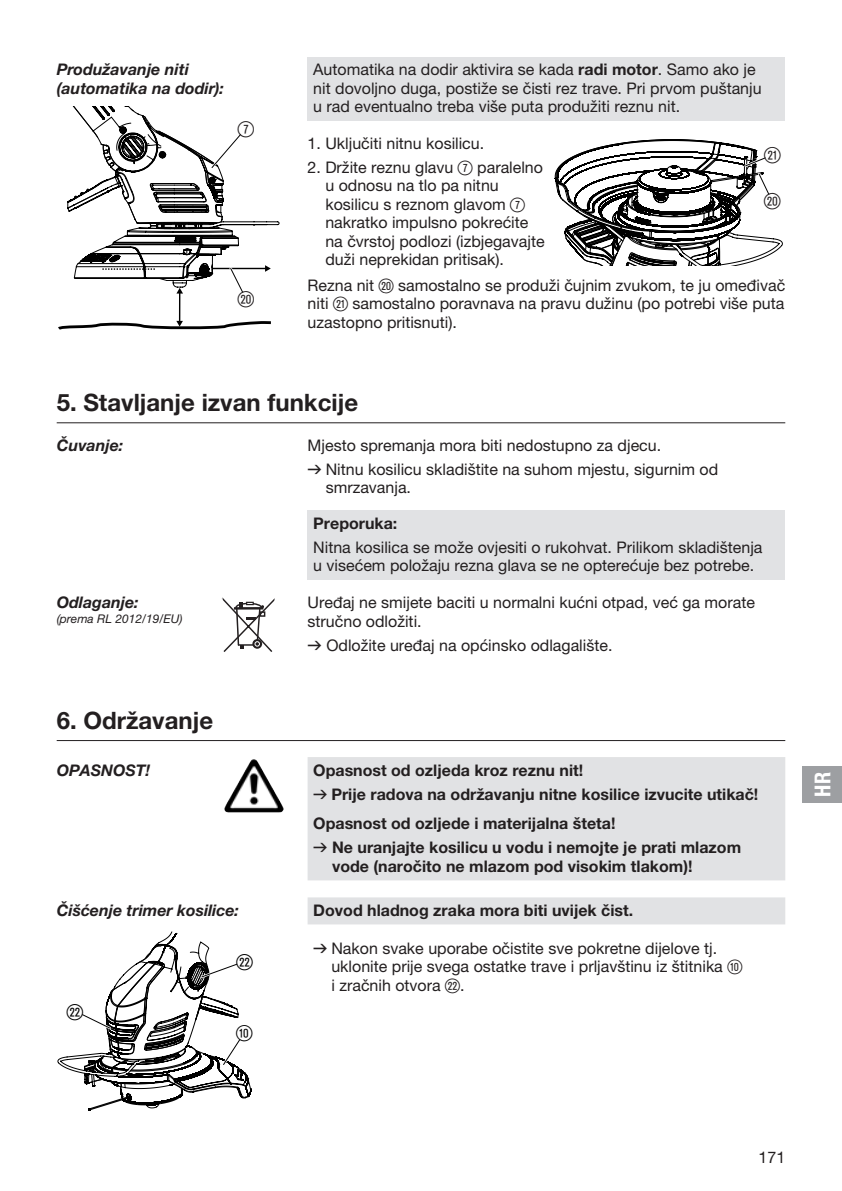
<style>
.page{position:relative;width:842px;height:1191px;background:#fff}
.page>*{position:absolute;margin:0;border:0;box-sizing:border-box;transform-origin:0 0}
.t1{font:700 24px "GARDENA Pro";color:#231f20}
.t2{font:22.2px/46px "Ziffernim Kreisund Quadrat BQ";color:#231f20}
.t3{font:22px "Ziffernim Kreisund Quadrat BQ";color:#000}
.t4{font:22px "Ziffernim Kreisund Quadrat BQ";color:#231f20}
.t5{font:22px "GARDENA Pro Bo Cond";color:#fff}
.t6{font:16px/18.4px "GARDENA Pro";color:#231f20}
.t7{font:700 16px/24px "GARDENA Pro";color:#231f20}
.t8{font:italic 700 16px/18.4px "GARDENA Pro";color:#231f20}
.t9{font:italic 12px "GARDENA Pro";color:#231f20}
.s1{font-weight:700}
.s2{font-family:"Ziffernim Kreisund Quadrat BQ";font-size:20px}
.s3{font-family:"Formdruck"}
.s4{font-family:"Formdruck";font-weight:400}
</style>
<div class="page">
<div style="left:308px;top:57px;width:477px;height:64px;background:#e1e2e4"></div>
<hr style="left:179px;top:292px;width:1px;height:30px;background:#000">
<svg style="left:58px;top:320px;width:213px;height:10px"></svg>
<svg style="left:67px;top:106px;width:213px;height:190px"></svg>
<svg style="left:554px;top:139px;width:229px;height:126px"></svg>
<div style="left:308px;top:510px;width:477px;height:70px;background:#e1e2e4"></div>
<hr style="left:57px;top:422px;width:728px;height:1px;background:#231f20">
<svg style="left:221px;top:597px;width:54px;height:55px"></svg>
<svg style="left:308px;top:757px;width:477px;height:167px;background:#e4e4e6"></svg>
<hr style="left:57px;top:740px;width:728px;height:1px;background:#231f20">
<img style="left:227px;top:759px;width:26px;height:44px">
<svg style="left:57px;top:931px;width:194px;height:180px"></svg>
<div style="left:802px;top:766px;width:40px;height:36px;background:#9d9fa2"></div>
<p class="t8" style="left:57px;top:60px;width:169px">Produžavanje niti (automatika na dodir):</p>
<h3 class="t4" style="left:238px;top:116px;width:18px">7</h3>
<h3 class="t4" style="left:238px;top:287px;width:18px">P</h3>
<p class="t6" style="left:313px;top:60px;width:450px">Automatika na dodir aktivira se kada <span class="s1">radi motor</span>. Samo ako je nit dovoljno duga, postiže se čisti rez trave. Pri prvom puštanju u rad eventualno treba više puta produžiti reznu nit.</p>
<p class="t6" style="left:308px;top:134px;width:178px">1. Uključiti nitnu kosilicu.</p>
<p class="t6" style="left:325px;top:158px;width:221px;text-indent:-18px">2. Držite reznu glavu <span class="s2">7</span> paralelno u odnosu na tlo pa nitnu kosilicu s reznom glavom <span class="s2">7 </span>nakratko impulsno pokrećite na čvrstoj podlozi (izbjegavajte duži neprekidan pritisak).</p>
<h2 class="t2" style="left:764px;top:132px;width:18px">A<br>P</h2>
<p class="t6" style="left:308px;top:276px;width:479px;text-align:justify">Rezna nit <span class="s2">P</span> samostalno se produži čujnim zvukom, te ju omeđivač niti <span class="s2">A</span> samostalno poravnava na pravu dužinu (po potrebi više puta uzastopno pritisnuti).</p>
<h1 class="t1" style="left:57px;top:387px;width:303px">5. Stavljanje izvan funkcije</h1>
<p class="t8" style="left:57px;top:435px;width:68px">Čuvanje:</p>
<p class="t6" style="left:308px;top:433px;width:412px;line-height:24px">Mjesto spremanja mora biti nedostupno za djecu.<br><span class="s3">v</span> Nitnu kosilicu skladištite na suhom mjestu, sigurnim od</p>
<p class="t6" style="left:326px;top:478px;width:87px">smrzavanja.</p>
<p class="t7" style="left:313px;top:511px;width:86px">Preporuka:</p>
<p class="t6" style="left:313px;top:538px;width:451px">Nitna kosilica se može ovjesiti o rukohvat. Prilikom skladištenja u visećem položaju rezna glava se ne opterećuje bez potrebe.</p>
<p class="t8" style="left:57px;top:593px;width:84px">Odlaganje:</p>
<p class="t9" style="left:57px;top:611px;width:127px">(prema RL 2012/19/EU)</p>
<p class="t6" style="left:308px;top:593px;width:449px">Uređaj ne smijete baciti u normalni kućni otpad, već ga morate stručno odložiti.</p>
<p class="t6" style="left:308px;top:635px;width:306px"><span class="s3">v</span> Odložite uređaj na općinsko odlagalište.</p>
<h1 class="t1" style="left:57px;top:705px;width:158px">6. Održavanje</h1>
<p class="t8" style="left:57px;top:760px;width:95px">OPASNOST!</p>
<p class="t7" style="left:313px;top:757px;width:447px">Opasnost od ozljeda kroz reznu nit!<br><span class="s4">v</span> Prije radova na održavanju nitne kosilice izvucite utikač!</p>
<p class="t7" style="left:313px;top:811px;width:429px">Opasnost od ozljede i materijalna šteta!<br><span class="s4">v</span> Ne uranjajte kosilicu u vodu i nemojte je prati mlazom</p>
<p class="t7" style="left:332px;top:854px;width:362px">vode (naročito ne mlazom pod visokim tlakom)!</p>
<p class="t8" style="left:57px;top:900px;width:184px">Čišćenje trimer kosilice:</p>
<p class="t7" style="left:313px;top:898px;width:321px">Dovod hladnog zraka mora biti uvijek čist.</p>
<p class="t6" style="left:331px;top:938px;width:412px;text-indent:-18px"><span class="s3">v</span> Nakon svake uporabe očistite sve pokretne dijelove tj. uklonite prije svega ostatke trave i prljavštinu iz štitnika <span class="s2">0 </span>i zračnih otvora <span class="s2">S</span>.</p>
<h3 class="t3" style="left:236px;top:949px;width:18px">S</h3>
<h3 class="t3" style="left:67px;top:999px;width:18px">S</h3>
<h3 class="t3" style="left:236px;top:1020px;width:18px">0</h3>
<h3 class="t5" style="left:809px;top:796px;width:26px;rotate:-90deg">HR</h3>
<p class="t6" style="left:759px;top:1147px;width:28px">171</p>
</div>
